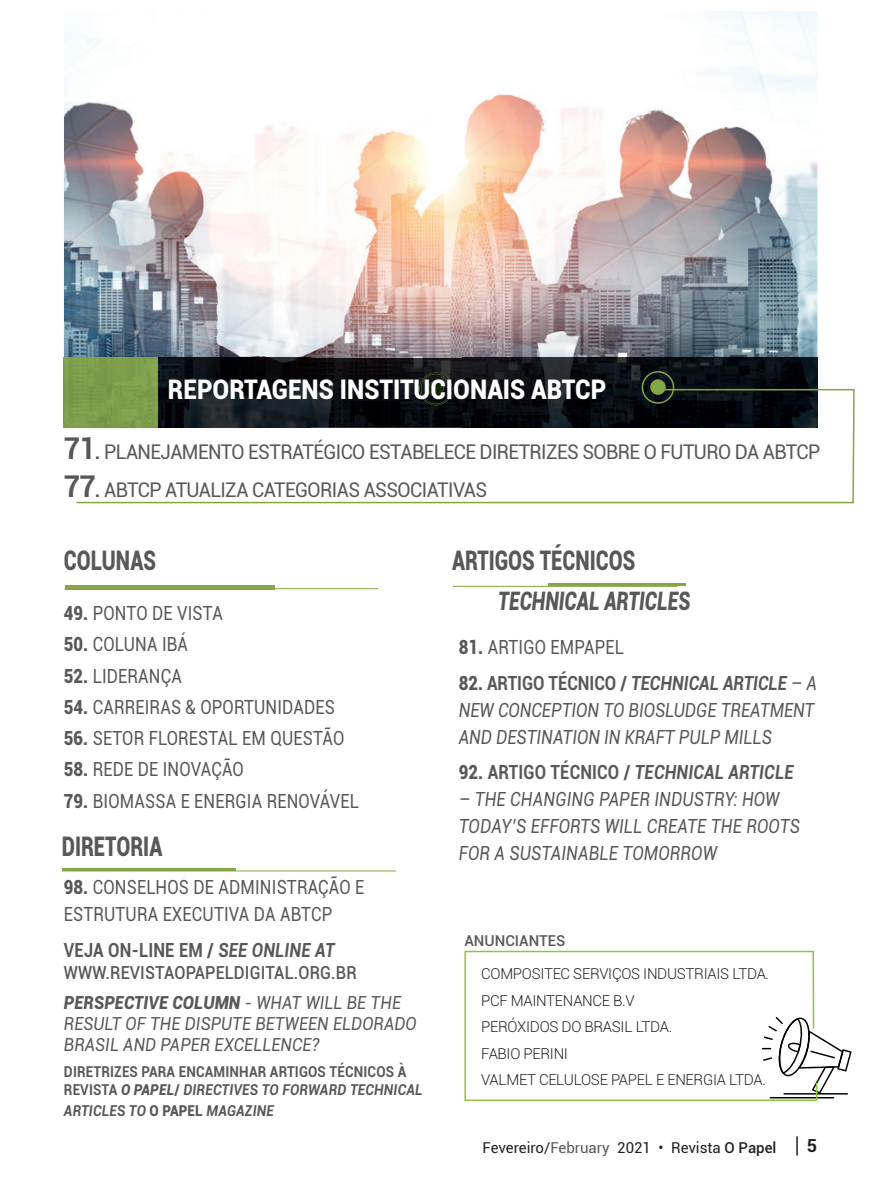
<style>
.page{position:relative;width:893px;height:1191px;background:#fff}
.page>*{position:absolute;margin:0;border:0;box-sizing:border-box;transform-origin:0 0}
.t1{font:900 27px "Roboto";color:#57585a;scale:.75 1}
.t2{font:900 27px "Roboto";color:#fff;scale:.9 1}
.t3{font:italic 900 25.5px "Roboto";color:#57585a;scale:.75 1}
.t4{font:20.25px "Roboto";letter-spacing:-.03em;color:#57585a;scale:.95 1}
.t5{font:19.5px/27px "Roboto";letter-spacing:.01em;color:#57585a;scale:.85 1}
.t6{font:italic 19.5px/27px "Roboto";color:#57585a;scale:.85 1}
.t7{font:italic 700 19.5px "Roboto";letter-spacing:.01em;color:#57585a;scale:.85 1}
.t8{font:700 19.5px "Roboto";letter-spacing:.01em;color:#57585a;scale:.85 1}
.t9{font:500 18px/29.5px "Roboto";letter-spacing:.01em;color:#57585a;scale:.9 1}
.t10{font:italic 18px/21px "Roboto";letter-spacing:.01em;color:#57585a;scale:.9 1}
.t11{font:700 18px "Roboto";color:#231f20}
.t12{font:300 15px/26.5px "Roboto";letter-spacing:-.02em;color:#231f20}
.t13{font:700 15px/18px "Roboto";letter-spacing:.01em;color:#57585a;scale:.9 1}
.t14{font:15px "Roboto";color:#231f20}
.t15{font:italic 700 15px "Roboto";letter-spacing:.01em;color:#57585a;scale:.9 1}
.t16{font:500 15px "Roboto";color:#57585a}
.s1{font-weight:700;font-size:30px}
.s2{font-weight:700}
.s3{font-weight:900}
.s4{font-weight:900;font-style:normal}
.s5{font-weight:700;font-style:normal}
.s6{font-style:normal}
.s7{font-style:italic}
.s8{font-weight:900;font-style:italic}
.s9{font-weight:400}
.s10{font-weight:400;font-style:italic}
.s11{color:#57585a}
.s12{font-weight:500}
</style>
<div class="page">
<svg style="left:796px;top:1136px;width:2px;height:19px"></svg>
<img style="left:64px;top:11px;width:753px;height:347px">
<hr style="left:65px;top:585px;width:210px;height:4px;background:#85a644">
<hr style="left:65px;top:588px;width:313px;height:1px;background:#85a644">
<hr style="left:548px;top:584px;width:137px;height:2px;background:#85a644">
<hr style="left:453px;top:586px;width:225px;height:1px;background:#85a644">
<hr style="left:62px;top:868px;width:174px;height:2px;background:#85a644">
<hr style="left:62px;top:870px;width:334px;height:1px;background:#85a644">
<svg style="left:818px;top:1036px;width:34px;height:57px"></svg>
<hr style="left:783px;top:1093px;width:65px;height:1px;background:#000001">
<hr style="left:770px;top:1097px;width:64px;height:1px;background:#000001">
<svg style="left:464px;top:950px;width:354px;height:151px"></svg>
<img style="left:64px;top:358px;width:753px;height:70px">
<svg style="left:420px;top:373px;width:32px;height:15px"></svg>
<svg style="left:75px;top:388px;width:780px;height:116px"></svg>
<div style="left:650px;top:379px;width:16px;height:16px;background:#85a644;border-radius:50%"></div>
<div style="left:642px;top:371px;width:32px;height:33px;border:2px solid #85a644;border-radius:50%"></div>
<h1 class="t2" style="left:168px;top:370px;width:488px">REPORTAGENS INSTITUCIONAIS ABTCP</h1>
<p class="t4" style="left:64px;top:438px;width:798px"><span class="s1">71</span><span class="s2">.</span> PLANEJAMENTO ESTRATÉGICO ESTABELECE DIRETRIZES SOBRE O FUTURO DA ABTCP</p>
<p class="t4" style="left:64px;top:476px;width:447px"><span class="s1">77</span><span class="s2">.</span> ABTCP ATUALIZA CATEGORIAS ASSOCIATIVAS</p>
<h1 class="t1" style="left:64px;top:541px;width:124px">COLUNAS</h1>
<h1 class="t1" style="left:452px;top:541px;width:246px">ARTIGOS TÉCNICOS</h1>
<h2 class="t3" style="left:498px;top:583px;width:257px">TECHNICAL ARTICLES</h2>
<p class="t5" style="left:64px;top:599px;width:189px"><span class="s3">49.</span> PONTO DE VISTA</p>
<p class="t5" style="left:64px;top:630px;width:148px"><span class="s3">50.</span> COLUNA IBÁ</p>
<p class="t5" style="left:64px;top:661px;width:140px"><span class="s3">52.</span> LIDERANÇA</p>
<p class="t5" style="left:64px;top:692px;width:320px"><span class="s3">54.</span> CARREIRAS &amp; OPORTUNIDADES</p>
<p class="t5" style="left:64px;top:724px;width:332px"><span class="s3">56.</span> SETOR FLORESTAL EM QUESTÃO</p>
<p class="t5" style="left:64px;top:755px;width:213px"><span class="s3">58.</span> REDE DE INOVAÇÃO</p>
<p class="t5" style="left:64px;top:786px;width:349px"><span class="s3">79.</span> BIOMASSA E ENERGIA RENOVÁVEL</p>
<p class="t5" style="left:459px;top:633px;width:196px"><span class="s3">81.</span> ARTIGO EMPAPEL</p>
<p class="t6" style="left:459px;top:668px;width:423px"><span class="s4">82.</span> <span class="s5">ARTIGO TÉCNICO /</span> <span class="s2">TECHNICAL ARTICLE</span> <span class="s6">–</span> A<br>NEW CONCEPTION TO BIOSLUDGE TREATMENT<br>AND DESTINATION IN KRAFT PULP MILLS</p>
<p class="t7" style="left:459px;top:758px;width:395px"><span class="s4">92.</span> <span class="s6">ARTIGO TÉCNICO /</span> TECHNICAL ARTICLE</p>
<p class="t6" style="left:459px;top:785px;width:403px">– THE CHANGING PAPER INDUSTRY: HOW<br>TODAY’S EFFORTS WILL CREATE THE ROOTS<br>FOR A SUSTAINABLE TOMORROW</p>
<h1 class="t1" style="left:62px;top:827px;width:136px">DIRETORIA</h1>
<p class="t5" style="left:64px;top:873px;width:355px"><span class="s3">98.</span> CONSELHOS DE ADMINISTRAÇÃO E<br>ESTRUTURA EXECUTIVA DA ABTCP</p>
<p class="t8" style="left:64px;top:936px;width:320px">VEJA ON-LINE EM / <span class="s7">SEE ONLINE AT</span></p>
<p class="t9" style="left:64px;top:957px;width:376px">WWW.REVISTAOPAPELDIGITAL.ORG.BR<br><span class="s8">PERSPECTIVE COLUMN</span> <span class="s9">-</span> <span class="s10">WHAT WILL BE THE</span></p>
<p class="t10" style="left:64px;top:1012px;width:393px">RESULT OF THE DISPUTE BETWEEN ELDORADO<br>BRASIL AND PAPER EXCELLENCE?</p>
<p class="t13" style="left:64px;top:1062px;width:400px">DIRETRIZES PARA ENCAMINHAR ARTIGOS TÉCNICOS À<br>REVISTA <span class="s8">O PAPEL</span>/ <span class="s7">DIRECTIVES TO FORWARD TECHNICAL</span></p>
<p class="t15" style="left:64px;top:1100px;width:235px">ARTICLES TO <span class="s4">O PAPEL</span> MAGAZINE</p>
<p class="t16" style="left:464px;top:930px;width:103px">ANUNCIANTES</p>
<p class="t12" style="left:481px;top:960px;width:289px">COMPOSITEC SERVIÇOS INDUSTRIAIS LTDA.<br>PCF MAINTENANCE B.V<br>PERÓXIDOS DO BRASIL LTDA.<br>FABIO PERINI<br>VALMET CELULOSE PAPEL E ENERGIA LTDA.</p>
<p class="t14" style="left:483px;top:1137px;width:295px">Fevereiro/<span class="s11">February</span> 2021 • Revista <span class="s12">O Papel</span></p>
<p class="t11" style="left:807px;top:1133px;width:12px">5</p>
</div>
